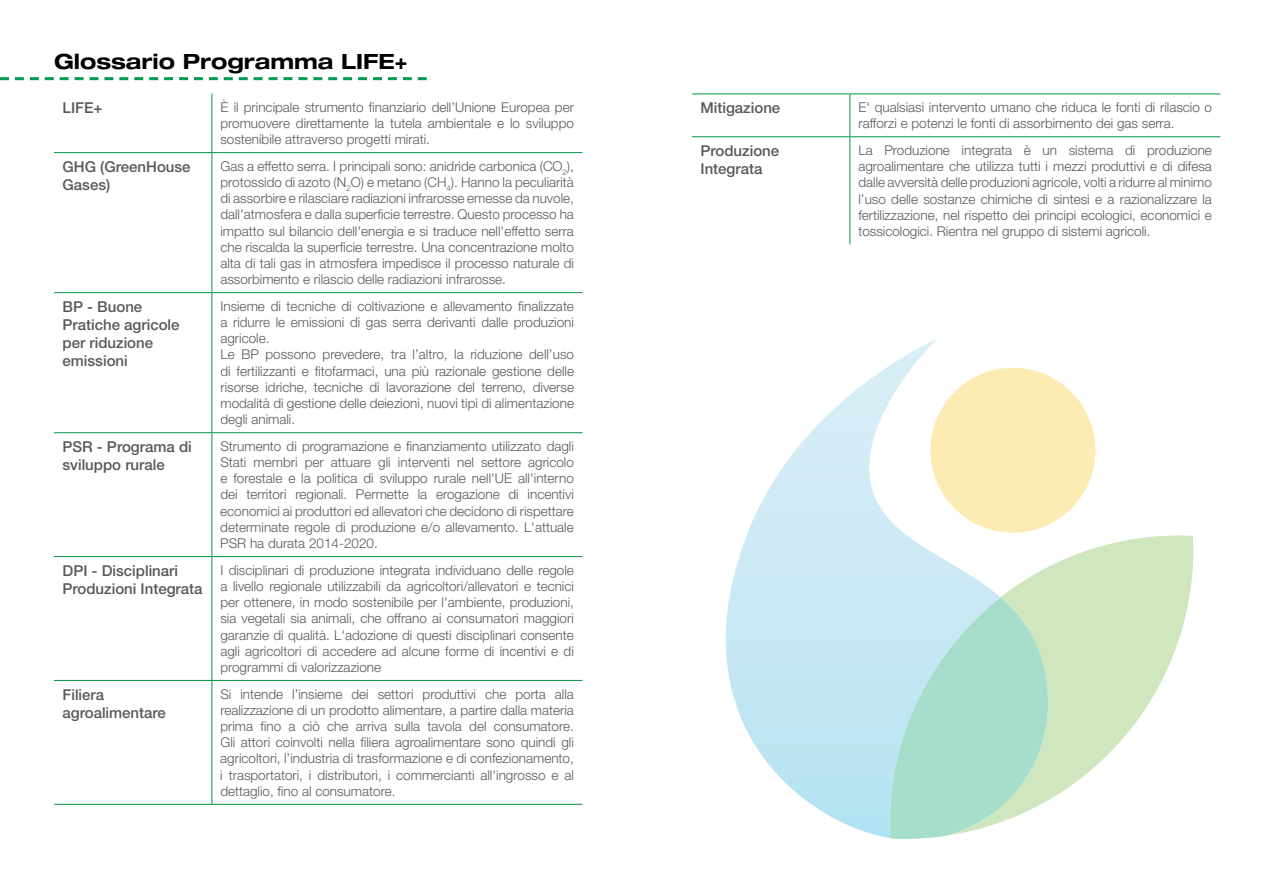
<style>
.page{position:relative;width:1276px;height:893px;background:#fff}
.page>*{position:absolute;margin:0;border:0;box-sizing:border-box;transform-origin:0 0}
.t1{font:700 expanded 21px "Helvetica Neue LT Std";color:#000}
.t2{font:500 15px/18px "Helvetica Neue LT Std";color:#58595b}
.t3{font:300 13.5px/16.2px "Helvetica Neue LT Std";color:#58595b;text-align:justify}
</style>
<div class="page">
<hr style="left:211px;top:94px;width:1px;height:58px;background:#009444">
<hr style="left:54px;top:152px;width:158px;height:1px;background:#009444">
<hr style="left:212px;top:152px;width:370px;height:1px;background:#009444">
<hr style="left:211px;top:153px;width:1px;height:139px;background:#009444">
<hr style="left:54px;top:292px;width:158px;height:1px;background:#009444">
<hr style="left:212px;top:292px;width:370px;height:1px;background:#009444">
<hr style="left:211px;top:293px;width:1px;height:139px;background:#009444">
<hr style="left:54px;top:432px;width:158px;height:1px;background:#009444">
<hr style="left:212px;top:432px;width:370px;height:1px;background:#009444">
<hr style="left:211px;top:433px;width:1px;height:123px;background:#009444">
<hr style="left:54px;top:556px;width:158px;height:1px;background:#009444">
<hr style="left:212px;top:556px;width:370px;height:1px;background:#009444">
<hr style="left:211px;top:557px;width:1px;height:123px;background:#009444">
<hr style="left:54px;top:680px;width:158px;height:1px;background:#009444">
<hr style="left:212px;top:680px;width:370px;height:1px;background:#009444">
<hr style="left:211px;top:681px;width:1px;height:123px;background:#009444">
<hr style="left:54px;top:804px;width:158px;height:1px;background:#009444">
<hr style="left:212px;top:804px;width:370px;height:1px;background:#009444">
<svg style="left:0;top:77px;width:427px;height:3px"></svg>
<hr style="left:692px;top:94px;width:158px;height:1px;background:#009444">
<hr style="left:850px;top:94px;width:370px;height:1px;background:#009444">
<hr style="left:849px;top:94px;width:1px;height:42px;background:#009444">
<hr style="left:692px;top:136px;width:158px;height:1px;background:#009444">
<hr style="left:850px;top:136px;width:370px;height:1px;background:#009444">
<hr style="left:849px;top:137px;width:1px;height:107px;background:#009444">
<svg style="left:726px;top:339px;width:274px;height:499px"></svg>
<svg style="left:944px;top:535px;width:249px;height:266px;fill:#d0e6be"></svg>
<svg style="left:889px;top:597px;width:159px;height:242px;background:#b4e1d4"></svg>
<div style="left:930px;top:368px;width:165px;height:165px;background:#fcebb2;border-radius:50%"></div>
<h1 class="t1" style="left:54px;top:48px;width:355px">Glossario Programma LIFE+</h1>
<p class="t2" style="left:63px;top:98px;width:42px">LIFE+</p>
<p class="t3" style="left:220px;top:99px;width:355px">È il principale strumento finanziario dell’Unione Europea per promuovere direttamente la tutela ambientale e lo sviluppo sostenibile attraverso progetti mirati.</p>
<p class="t2" style="left:63px;top:157px;width:130px">GHG (GreenHouse<br>Gases)</p>
<p class="t3" style="left:220px;top:158px;width:355px">Gas a effetto serra. I principali sono: anidride carbonica (CO<sub>2</sub>), protossido di azoto (N<sub>2</sub>O) e metano (CH<sub>4</sub>). Hanno la peculiarità di assorbire e rilasciare radiazioni infrarosse emesse da nuvole, dall'atmosfera e dalla superficie terrestre. Questo processo ha impatto sul bilancio dell'energia e si traduce nell'effetto serra che riscalda la superficie terrestre. Una concentrazione molto alta di tali gas in atmosfera impedisce il processo naturale di assorbimento e rilascio delle radiazioni infrarosse.</p>
<p class="t2" style="left:63px;top:297px;width:119px">BP - Buone<br>Pratiche agricole per riduzione emissioni</p>
<p class="t3" style="left:220px;top:298px;width:355px;text-align:left">Insieme di tecniche di coltivazione e allevamento finalizzate a ridurre le emissioni di gas serra derivanti dalle produzioni agricole.<br>Le BP possono prevedere, tra l’altro, la riduzione dell’uso di fertilizzanti e fitofarmaci, una più razionale gestione delle risorse idriche, tecniche di lavorazione del terreno, diverse modalità di gestione delle deiezioni, nuovi tipi di alimentazione degli animali.</p>
<p class="t2" style="left:63px;top:437px;width:131px">PSR - Programa di sviluppo rurale</p>
<p class="t3" style="left:220px;top:438px;width:355px">Strumento di programazione e finanziamento utilizzato dagli Stati membri per attuare gli interventi nel settore agricolo e forestale e la politica di sviluppo rurale nell'UE all'interno dei territori regionali. Permette la erogazione di incentivi economici ai produttori ed allevatori che decidono di rispettare determinate regole di produzione e/o allevamento. L'attuale PSR ha durata 2014-2020.</p>
<p class="t2" style="left:63px;top:561px;width:142px">DPI - Disciplinari<br>Produzioni Integrata</p>
<p class="t3" style="left:220px;top:561px;width:355px">I disciplinari di produzione integrata individuano delle regole a livello regionale utilizzabili da agricoltori/allevatori e tecnici per ottenere, in modo sostenibile per l'ambiente, produzioni, sia vegetali sia animali, che offrano ai consumatori maggiori garanzie di qualità. L'adozione di questi disciplinari consente agli agricoltori di accedere ad alcune forme di incentivi e di programmi di valorizzazione</p>
<p class="t2" style="left:63px;top:685px;width:105px">Filiera agroalimentare</p>
<p class="t3" style="left:220px;top:685px;width:355px">Si intende l’insieme dei settori produttivi che porta alla realizzazione di un prodotto alimentare, a partire dalla materia prima fino a ciò che arriva sulla tavola del consumatore.<br>Gli attori coinvolti nella filiera agroalimentare sono quindi gli agricoltori, l’industria di trasformazione e di confezionamento, i trasportatori, i distributori, i commercianti all'ingrosso e al dettaglio, fino al consumatore.</p>
<p class="t2" style="left:700px;top:99px;width:81px">Mitigazione</p>
<p class="t3" style="left:858px;top:99px;width:355px">E' qualsiasi intervento umano che riduca le fonti di rilascio o rafforzi e potenzi le fonti di assorbimento dei gas serra.</p>
<p class="t2" style="left:700px;top:141px;width:80px">Produzione<br>Integrata</p>
<p class="t3" style="left:858px;top:142px;width:355px">La Produzione integrata è un sistema di produzione agroalimentare che utilizza tutti i mezzi produttivi e di difesa dalle avversità delle produzioni agricole, volti a ridurre al minimo l’uso delle sostanze chimiche di sintesi e a razionalizzare la fertilizzazione, nel rispetto dei principi ecologici, economici e tossicologici. Rientra nel gruppo di sistemi agricoli.</p>
</div>
